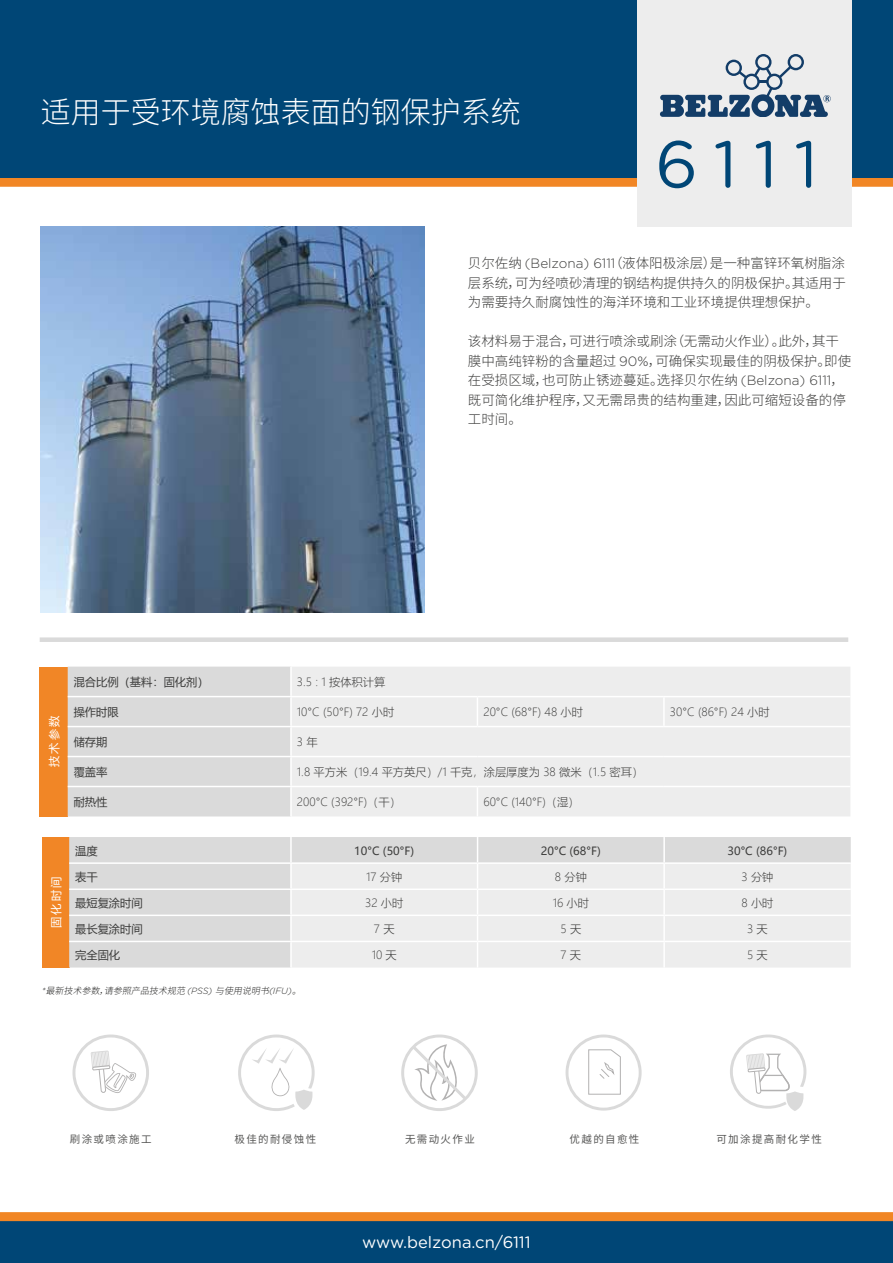
<style>
.page{position:relative;width:893px;height:1263px;background:#fff}
.page>*{position:absolute;margin:0;border:0;box-sizing:border-box;transform-origin:0 0}
.t1{font:66px "Gotham Rounded";color:#004676}
.t2{font:300 30px "Noto Sans CJ Ksc";color:#fff}
.t3{font:16.5px "Gotham Rounded";color:#fff}
.t4{font:300 13.5px/19.5px "Noto Sans CJ Ksc";color:#3c3c3b;text-align:justify}
.t5{font:300 11.25px "Microsoft Ya Hei";color:#3c3c3b}
.t6{font:11.25px "Microsoft Ya Hei";color:#3c3c3b}
.t7{font:11.25px "Microsoft Ya Hei";letter-spacing:.2em;color:#fff}
.t8{font:10.5px "Noto Sans CJ Ksc";letter-spacing:.13em;color:#575756}
.t9{font:italic 300 9px "Noto Sans CJ Ksc";color:#282827}
.s1{font-family:"Gotham Rounded"}
</style>
<div class="page">
<div style="left:0;top:178px;width:893px;height:9px;background:#f18625"></div>
<div style="left:0;top:0;width:893px;height:178px;background:#004676"></div>
<div style="left:0;top:1220px;width:893px;height:43px;background:#004676"></div>
<img style="left:41px;top:226px;width:383px;height:387px">
<div style="left:40px;top:637px;width:808px;height:5px;background:#dadada"></div>
<div style="left:638px;top:0;width:214px;height:226px;background:#ededed"></div>
<svg style="left:660px;top:54px;width:170px;height:63px"></svg>
<div style="left:0;top:1212px;width:893px;height:9px;background:#f18625"></div>
<svg style="left:72px;top:1034px;width:77px;height:77px"></svg>
<svg style="left:401px;top:1034px;width:77px;height:77px"></svg>
<svg style="left:566px;top:1034px;width:76px;height:76px"></svg>
<svg style="left:730px;top:1034px;width:76px;height:77px"></svg>
<svg style="left:238px;top:1034px;width:77px;height:77px"></svg>
<div style="left:40px;top:667px;width:28px;height:149px;background:#f18626"></div>
<div style="left:68px;top:667px;width:222px;height:149px;background:#dadada"></div>
<div style="left:292px;top:667px;width:558px;height:149px;background:#ededed"></div>
<hr style="left:68px;top:696px;width:223px;height:1px;background:#fff">
<hr style="left:291px;top:696px;width:186px;height:1px;background:#fff">
<hr style="left:477px;top:696px;width:187px;height:1px;background:#fff">
<svg style="left:477px;top:697px;width:1px;height:29px"></svg>
<hr style="left:477px;top:726px;width:187px;height:1px;background:#fff">
<hr style="left:664px;top:696px;width:186px;height:1px;background:#fff">
<hr style="left:663px;top:697px;width:2px;height:29px;background:#fff">
<hr style="left:664px;top:726px;width:186px;height:1px;background:#fff">
<hr style="left:68px;top:726px;width:223px;height:1px;background:#fff">
<hr style="left:291px;top:726px;width:186px;height:1px;background:#fff">
<hr style="left:68px;top:756px;width:223px;height:1px;background:#fff">
<hr style="left:291px;top:756px;width:186px;height:1px;background:#fff">
<hr style="left:477px;top:756px;width:187px;height:1px;background:#fff">
<hr style="left:664px;top:756px;width:186px;height:1px;background:#fff">
<hr style="left:68px;top:786px;width:223px;height:1px;background:#fff">
<hr style="left:291px;top:786px;width:186px;height:1px;background:#fff">
<hr style="left:477px;top:786px;width:187px;height:1px;background:#fff">
<svg style="left:477px;top:787px;width:1px;height:29px"></svg>
<hr style="left:664px;top:786px;width:186px;height:1px;background:#fff">
<div style="left:42px;top:837px;width:27px;height:130px;background:#f18626"></div>
<div style="left:69px;top:837px;width:782px;height:130px;background:#dadada"></div>
<div style="left:292px;top:864px;width:559px;height:103px;background:#ededed"></div>
<hr style="left:290px;top:837px;width:2px;height:25px;background:#fff">
<hr style="left:291px;top:862px;width:187px;height:2px;background:#fff">
<hr style="left:290px;top:864px;width:2px;height:24px;background:#fff">
<hr style="left:478px;top:862px;width:186px;height:2px;background:#fff">
<hr style="left:664px;top:862px;width:187px;height:2px;background:#fff">
<hr style="left:290px;top:890px;width:2px;height:24px;background:#fff">
<hr style="left:290px;top:916px;width:2px;height:25px;background:#fff">
<hr style="left:290px;top:942px;width:2px;height:25px;background:#fff">
<hr style="left:663px;top:837px;width:2px;height:25px;background:#fff">
<hr style="left:69px;top:862px;width:222px;height:2px;background:#fff">
<hr style="left:663px;top:864px;width:2px;height:24px;background:#fff">
<hr style="left:69px;top:888px;width:222px;height:2px;background:#fff">
<hr style="left:291px;top:888px;width:187px;height:2px;background:#fff">
<hr style="left:478px;top:888px;width:186px;height:2px;background:#fff">
<hr style="left:664px;top:888px;width:187px;height:2px;background:#fff">
<hr style="left:663px;top:890px;width:2px;height:24px;background:#fff">
<hr style="left:69px;top:914px;width:222px;height:2px;background:#fff">
<hr style="left:291px;top:914px;width:187px;height:2px;background:#fff">
<hr style="left:478px;top:914px;width:186px;height:2px;background:#fff">
<hr style="left:664px;top:914px;width:187px;height:2px;background:#fff">
<hr style="left:663px;top:916px;width:2px;height:25px;background:#fff">
<hr style="left:69px;top:941px;width:222px;height:1px;background:#fff">
<hr style="left:291px;top:941px;width:187px;height:1px;background:#fff">
<hr style="left:478px;top:941px;width:186px;height:1px;background:#fff">
<svg style="left:477px;top:837px;width:1px;height:130px"></svg>
<hr style="left:664px;top:941px;width:187px;height:1px;background:#fff">
<hr style="left:663px;top:942px;width:2px;height:25px;background:#fff">
<h2 class="t2" style="left:41px;top:95px;width:482px">适用于受环境腐蚀表面的钢保护系统</h2>
<h1 class="t1" style="left:655px;top:119px;width:164px">6111</h1>
<p class="t4" style="left:468px;top:254px;width:379px">贝尔佐纳 <span class="s1">(Belzona) 6111</span>（液体阳极涂层）是一种富锌环氧树脂涂层系统，可为经喷砂清理的钢结构提供持久的阴极保护。其适用于为需要持久耐腐蚀性的海洋环境和工业环境提供理想保护。</p>
<p class="t4" style="left:468px;top:332px;width:385px;text-align:left">该材料易于混合，可进行喷涂或刷涂（无需动火作业）。此外，其干膜中高纯锌粉的含量超过 <span class="s1">90%</span>，可确保实现最佳的阴极保护。即使在受损区域，也可防止锈迹蔓延。选择贝尔佐纳 <span class="s1">(Belzona) 6111</span>，既可简化维护程序，又无需昂贵的结构重建，因此可缩短设备的停工时间。</p>
<p class="t7" style="left:47px;top:767px;width:53px;rotate:-90deg">技术参数</p>
<p class="t6" style="left:74px;top:674px;width:137px">混合比例（基料：固化剂）</p>
<p class="t5" style="left:297px;top:674px;width:90px">3.5 : 1 按体积计算</p>
<p class="t6" style="left:74px;top:704px;width:47px">操作时限</p>
<p class="t5" style="left:297px;top:704px;width:99px">10°C (50°F) 72 小时</p>
<p class="t5" style="left:483px;top:704px;width:101px">20°C (68°F) 48 小时</p>
<p class="t5" style="left:670px;top:704px;width:101px">30°C (86°F) 24 小时</p>
<p class="t6" style="left:74px;top:734px;width:35px">储存期</p>
<p class="t5" style="left:297px;top:734px;width:22px">3 年</p>
<p class="t6" style="left:74px;top:764px;width:35px">覆盖率</p>
<p class="t5" style="left:297px;top:764px;width:348px">1.8 平方米（19.4 平方英尺）/1 千克，涂层厚度为 38 微米（1.5 密耳）</p>
<p class="t6" style="left:74px;top:794px;width:35px">耐热性</p>
<p class="t5" style="left:297px;top:794px;width:106px">200°C (392°F)（干）</p>
<p class="t5" style="left:483px;top:794px;width:98px">60°C (140°F)（湿）</p>
<p class="t7" style="left:48px;top:928px;width:53px;rotate:-90deg">固化时间</p>
<p class="t6" style="left:75px;top:843px;width:24px">温度</p>
<p class="t6" style="left:354px;top:843px;width:61px">10°C (50°F)</p>
<p class="t6" style="left:541px;top:843px;width:61px">20°C (68°F)</p>
<p class="t6" style="left:727px;top:843px;width:61px">30°C (86°F)</p>
<p class="t6" style="left:75px;top:869px;width:24px">表干</p>
<p class="t5" style="left:366px;top:869px;width:38px">17 分钟</p>
<p class="t5" style="left:555px;top:869px;width:34px">8 分钟</p>
<p class="t5" style="left:741px;top:869px;width:34px">3 分钟</p>
<p class="t6" style="left:75px;top:895px;width:69px">最短复涂时间</p>
<p class="t5" style="left:365px;top:895px;width:40px">32 小时</p>
<p class="t5" style="left:553px;top:895px;width:38px">16 小时</p>
<p class="t5" style="left:741px;top:895px;width:34px">8 小时</p>
<p class="t6" style="left:75px;top:921px;width:69px">最长复涂时间</p>
<p class="t5" style="left:374px;top:921px;width:22px">7 天</p>
<p class="t5" style="left:560px;top:921px;width:22px">5 天</p>
<p class="t5" style="left:747px;top:921px;width:22px">3 天</p>
<p class="t6" style="left:75px;top:947px;width:46px">完全固化</p>
<p class="t5" style="left:372px;top:947px;width:27px">10 天</p>
<p class="t5" style="left:561px;top:947px;width:22px">7 天</p>
<p class="t5" style="left:747px;top:947px;width:22px">5 天</p>
<p class="t9" style="left:42px;top:985px;width:265px"><span class="s1">*</span> 最新技术参数，请参照产品技术规范 <span class="s1">(P S S)</span> 与使用说明书<span class="s1">(I F U)</span> 。</p>
<p class="t8" style="left:70px;top:1133px;width:83px">刷涂或喷涂施工</p>
<p class="t8" style="left:234px;top:1133px;width:83px">极佳的耐侵蚀性</p>
<p class="t8" style="left:405px;top:1133px;width:71px">无需动火作业</p>
<p class="t8" style="left:570px;top:1133px;width:71px">优越的自愈性</p>
<p class="t8" style="left:716px;top:1133px;width:107px">可加涂提高耐化学性</p>
<p class="t3" style="left:362px;top:1231px;width:170px">www.belzona.cn/6111</p>
</div>
